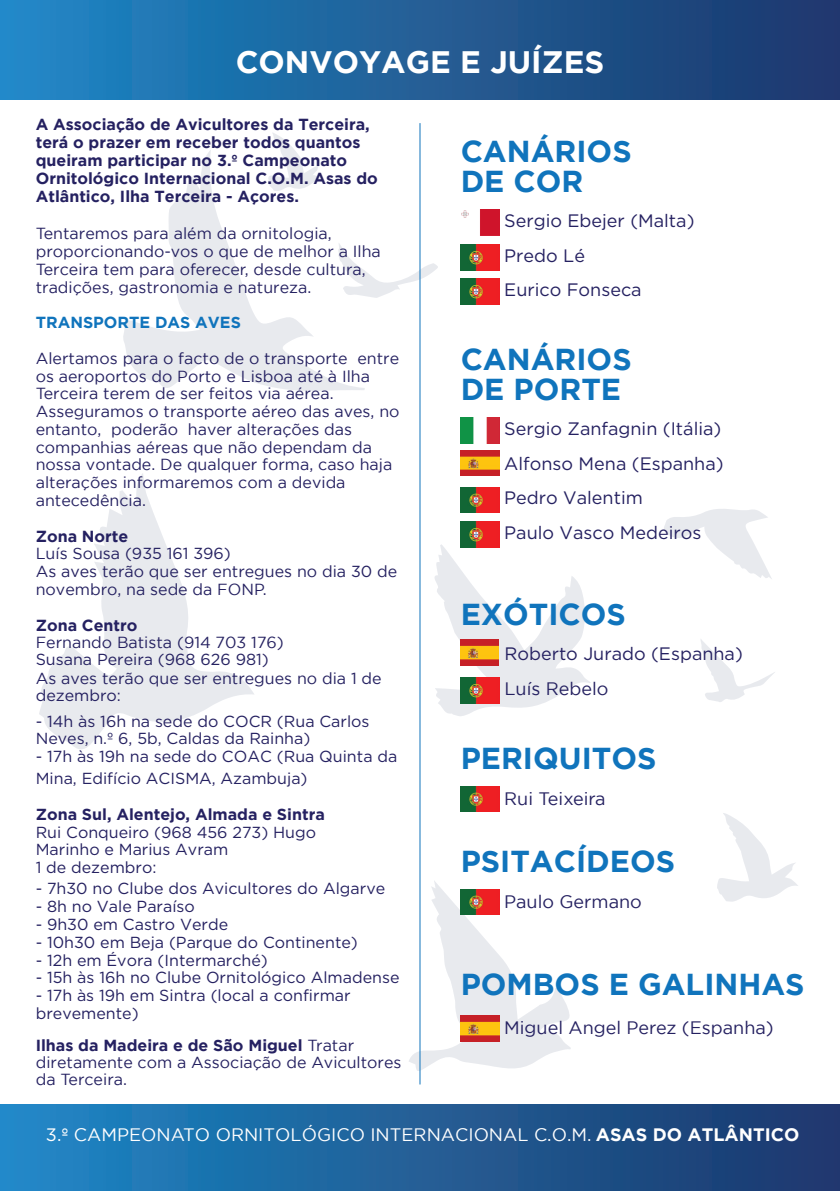
<style>
.page{position:relative;width:840px;height:1191px;background:#fff}
.page>*{position:absolute;margin:0;border:0;box-sizing:border-box;transform-origin:0 0}
.t1{font:700 31px "Gotham";color:#fff}
.t2{font:700 30.2px/30.2px "Gotham";color:#1074bc}
.t3{font:18px/34.6px "Gotham";color:#252161}
.t4{font:18px "Gotham";color:#fff}
.t5{font:16px/17.8px "Gotham";color:#252161}
.t6{font:700 16px/17.8px "Gotham";color:#252161}
.t7{font:700 16px "Gotham";color:#1074bc}
.s1{font-weight:700}
</style>
<div class="page">
<svg style="left:434px;top:544px;width:156px;height:172px"></svg>
<svg style="left:409px;top:880px;width:162px;height:191px"></svg>
<svg style="left:364px;top:242px;width:74px;height:56px"></svg>
<svg style="left:123px;top:150px;width:241px;height:241px"></svg>
<svg style="left:717px;top:813px;width:81px;height:89px"></svg>
<svg style="left:39px;top:473px;width:215px;height:276px"></svg>
<svg style="left:700px;top:639px;width:75px;height:63px"></svg>
<svg style="left:267px;top:133px;width:54px;height:58px"></svg>
<svg style="left:664px;top:509px;width:107px;height:69px"></svg>
<div style="left:0;top:0;width:839px;height:99px;background:linear-gradient(to right,#2088c6,#1e366b)"></div>
<hr style="left:419px;top:123px;width:1px;height:961px;background:#1074bc">
<div style="left:0;top:1104px;width:839px;height:87px;background:linear-gradient(to right,#2088c6,#1e366b)"></div>
<img style="left:460px;top:244px;width:39px;height:26px">
<img style="left:460px;top:279px;width:39px;height:26px">
<img style="left:460px;top:677px;width:39px;height:26px">
<img style="left:460px;top:487px;width:39px;height:26px">
<img style="left:460px;top:522px;width:39px;height:25px">
<img style="left:460px;top:417px;width:39px;height:26px">
<img style="left:460px;top:786px;width:39px;height:26px">
<img style="left:460px;top:889px;width:39px;height:26px">
<img style="left:460px;top:1015px;width:39px;height:26px">
<img style="left:461px;top:210px;width:38px;height:25px">
<img style="left:460px;top:450px;width:39px;height:26px">
<img style="left:460px;top:640px;width:38px;height:25px">
<h1 class="t1" style="left:235px;top:44px;width:370px">CONVOYAGE E JUÍZES</h1>
<p class="t6" style="left:36px;top:115px;width:343px">A Associação de Avicultores da Terceira, terá o prazer em receber todos quantos queiram participar no 3.º Campeonato Ornitológico Internacional C.O.M. Asas do Atlântico, Ilha Terceira - Açores.</p>
<p class="t5" style="left:36px;top:224px;width:346px">Tentaremos para além da ornitologia, proporcionando-vos o que de melhor a Ilha Terceira tem para oferecer, desde cultura, tradições, gastronomia e natureza.</p>
<p class="t7" style="left:36px;top:313px;width:206px">TRANSPORTE DAS AVES</p>
<p class="t5" style="left:36px;top:349px;width:365px">Alertamos para o facto de o transporte entre os aeroportos do Porto e Lisboa até à Ilha Terceira terem de ser feitos via aérea.<br>Asseguramos o transporte aéreo das aves, no entanto, poderão haver alterações das companhias aéreas que não dependam da nossa vontade. De qualquer forma, caso haja alterações informaremos com a devida antecedência.</p>
<p class="t6" style="left:36px;top:526px;width:94px">Zona Norte</p>
<p class="t5" style="left:36px;top:544px;width:363px">Luís Sousa (935 161 396)<br>As aves terão que ser entregues no dia 30 de novembro, na sede da FONP.</p>
<p class="t6" style="left:36px;top:615px;width:103px">Zona Centro</p>
<p class="t5" style="left:36px;top:633px;width:347px">Fernando Batista (914 703 176)<br>Susana Pereira (968 626 981)<br>As aves terão que ser entregues no dia 1 de dezembro:</p>
<p class="t5" style="left:36px;top:711px;width:335px">- 14h às 16h na sede do COCR (Rua Carlos<br>Neves, n.º 6, 5b, Caldas da Rainha)</p>
<p class="t5" style="left:36px;top:745px;width:363px;line-height:21.8px">- 17h às 19h na sede do COAC (Rua Quinta da<br>Mina, Edifício ACISMA, Azambuja)</p>
<p class="t6" style="left:36px;top:805px;width:290px">Zona Sul, Alentejo, Almada e Sintra</p>
<p class="t5" style="left:36px;top:823px;width:282px">Rui Conqueiro (968 456 273) Hugo<br>Marinho e Marius Avram<br>1 de dezembro:</p>
<p class="t5" style="left:36px;top:879px;width:351px">- 7h30 no Clube dos Avicultores do Algarve</p>
<p class="t5" style="left:36px;top:897px;width:161px">- 8h no Vale Paraíso</p>
<p class="t5" style="left:36px;top:915px;width:194px">- 9h30 em Castro Verde</p>
<p class="t5" style="left:36px;top:933px;width:323px">- 10h30 em Beja (Parque do Continente)</p>
<p class="t5" style="left:36px;top:950px;width:233px">- 12h em Évora (Intermarché)</p>
<p class="t5" style="left:36px;top:968px;width:365px">- 15h às 16h no Clube Ornitológico Almadense</p>
<p class="t5" style="left:36px;top:986px;width:316px">- 17h às 19h em Sintra (local a confirmar brevemente)</p>
<p class="t5" style="left:36px;top:1036px;width:367px;line-height:17.2px"><span class="s1">Ilhas da Madeira e de São Miguel</span> Tratar diretamente com a Associação de Avicultores da Terceira.</p>
<p class="t4" style="left:46px;top:1122px;width:754px">3.º CAMPEONATO ORNITOLÓGICO INTERNACIONAL C.O.M. <span class="s1">ASAS DO ATLÂNTICO</span></p>
<h2 class="t2" style="left:460px;top:135px;width:172px">CANÁRIOS<br>DE COR</h2>
<p class="t3" style="left:504px;top:203px;width:192px">Sergio Ebejer (Malta)<br>Predo Lé<br>Eurico Fonseca</p>
<h2 class="t2" style="left:460px;top:343px;width:172px">CANÁRIOS<br>DE PORTE</h2>
<p class="t3" style="left:504px;top:411px;width:221px">Sergio Zanfagnin (Itália)<br>Alfonso Mena (Espanha)<br>Pedro Valentim<br>Paulo Vasco Medeiros</p>
<h2 class="t2" style="left:460px;top:599px;width:167px">EXÓTICOS</h2>
<p class="t3" style="left:504px;top:636px;width:240px">Roberto Jurado (Espanha)<br>Luís Rebelo</p>
<h2 class="t2" style="left:460px;top:742px;width:197px">PERIQUITOS</h2>
<p class="t3" style="left:504px;top:780px;width:103px">Rui Teixeira</p>
<h2 class="t2" style="left:460px;top:845px;width:216px">PSITACÍDEOS</h2>
<p class="t3" style="left:504px;top:883px;width:139px">Paulo Germano</p>
<h2 class="t2" style="left:460px;top:968px;width:345px">POMBOS E GALINHAS</h2>
<p class="t3" style="left:504px;top:1009px;width:271px">Miguel Angel Perez (Espanha)</p>
</div>
